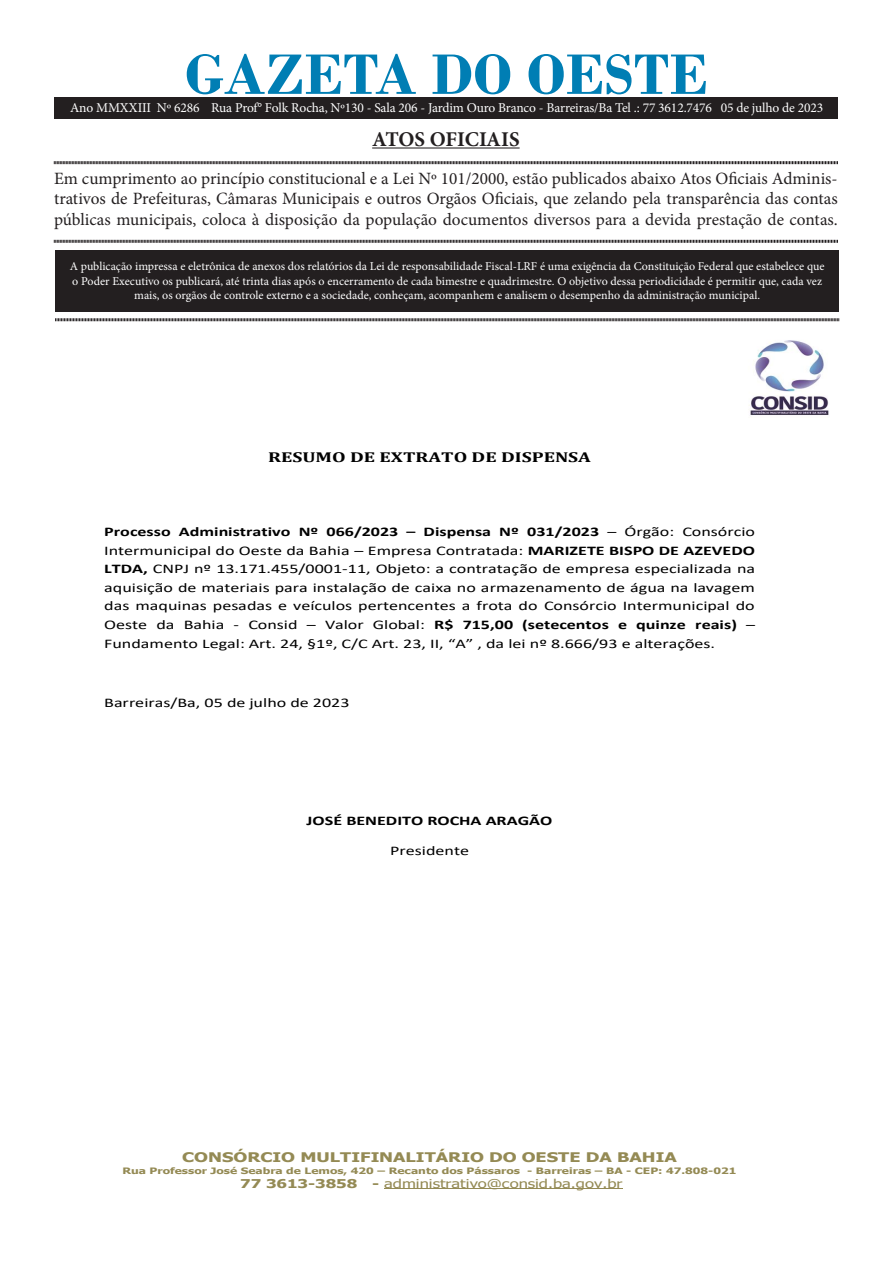
<style>
.page{position:relative;width:893px;height:1263px;background:#fff}
.page>*{position:absolute;margin:0;border:0;box-sizing:border-box;transform-origin:0 0}
.t1{font:700 60px "Bodoni";color:#007eb4}
.t2{font:700 21px "Minion Pro";letter-spacing:-.005em;color:#231f20}
.t3{font:17.25px/20.7px "Minion Pro";color:#231f20;text-align:justify}
.t4{font:700 14.4px "Cambria";color:#000;scale:1.37 1}
.t5{font:13.5px "Minion Pro";letter-spacing:-.01em;color:#fff}
.t6{font:13.2px/18.6px "Calibri";color:#000;text-align:justify;scale:1.37 1}
.t7{font:700 13.2px "Tahoma";color:#948a54;scale:1.37 1}
.t8{font:700 13.2px "Calibri";color:#000;scale:1.37 1}
.t9{font:12.15px "Tahoma";color:#948a54;scale:1.37 1}
.t10{font:12px/14.4px "Minion Pro";color:#fff;text-align:center}
.t11{font:700 8.85px "Tahoma";color:#948a54;scale:1.37 1}
.s1{font-weight:700}
</style>
<div class="page">
<div style="left:55px;top:250px;width:784px;height:61px;background:#231f20"></div>
<hr style="left:372px;top:147px;width:148px;height:2px;background:#231f20">
<svg style="left:54px;top:161px;width:784px;height:4px;background:#908e8e"></svg>
<svg style="left:54px;top:239px;width:784px;height:4px;background:#908e8e"></svg>
<svg style="left:55px;top:318px;width:784px;height:4px;background:#908e8e"></svg>
<div style="left:54px;top:98px;width:784px;height:20px;background:#231f20"></div>
<hr style="left:384px;top:1188px;width:238px;height:1px;background:#948a54">
<img style="left:749px;top:340px;width:80px;height:75px">
<p class="t1" style="left:185px;top:39px;width:525px">GAZETA DO OESTE</p>
<p class="t2" style="left:372px;top:124px;width:149px">ATOS OFICIAIS</p>
<p class="t3" style="left:54px;top:168px;width:785px">Em cumprimento ao princípio constitucional e a Lei Nº 101/2000, estão publicados abaixo Atos Oficiais Adminis&shy;trativos de Prefeituras, Câmaras Municipais e outros Orgãos Oficiais, que zelando pela transparência das contas públicas municipais, coloca à disposição da população documentos diversos para a devida prestação de contas.</p>
<p class="t10" style="left:70px;top:259px;width:756px">A publicação impressa e eletrônica de anexos dos relatórios da Lei de responsabilidade Fiscal-LRF é uma exigência da Constituição Federal que estabelece que o Poder Executivo os publicará, até trinta dias após o encerramento de cada bimestre e quadrimestre. O objetivo dessa periodicidade é permitir que, cada vez mais, os orgãos de controle externo e a sociedade, conheçam, acompanhem e analisem o desempenho da administração municipal.</p>
<p class="t5" style="left:70px;top:98px;width:755px">Ano MMXXIII Nº 6286 Rua Prof° Folk Rocha, Nº130 - Sala 206 - Jardim Ouro Branco - Barreiras/Ba Tel .: 77 3612.7476 05 de julho de 2023</p>
<p class="t4" style="left:268px;top:447px;width:237px">RESUMO DE EXTRATO DE DISPENSA</p>
<p class="t6" style="left:104px;top:522px;width:477px"><span class="s1">Processo Administrativo Nº 066/2023 – Dispensa Nº 031/2023</span> – Órgão: Consórcio Intermunicipal do Oeste da Bahia – Empresa Contratada: <span class="s1">MARIZETE BISPO DE AZEVEDO LTDA,</span> CNPJ nº 13.171.455/0001-11, Objeto: a contratação de empresa especializada na aquisição de materiais para instalação de caixa no armazenamento de água na lavagem das maquinas pesadas e veículos pertencentes a frota do Consórcio Intermunicipal do Oeste da Bahia - Consid – Valor Global: <span class="s1">R$ 715,00 (setecentos e quinze reais)</span> – Fundamento Legal: Art. 24, §1º, C/C Art. 23, II, “A” , da lei nº 8.666/93 e alterações.</p>
<p class="t6" style="left:104px;top:693px;width:181px">Barreiras/Ba, 05 de julho de 2023</p>
<p class="t8" style="left:307px;top:811px;width:181px">JOSÉ BENEDITO ROCHA ARAGÃO</p>
<p class="t6" style="left:390px;top:841px;width:59px">Presidente</p>
<p class="t7" style="left:182px;top:1148px;width:363px">CONSÓRCIO MULTIFINALITÁRIO DO OESTE DA BAHIA</p>
<p class="t11" style="left:122px;top:1164px;width:450px">Rua Professor José Seabra de Lemos, 420 – Recanto dos Pássaros - Barreiras – BA - CEP: 47.808-021</p>
<p class="t9" style="left:240px;top:1175px;width:281px"><span class="s1">77 3613-3858 -</span> administrativo@consid.ba.gov.br</p>
</div>
